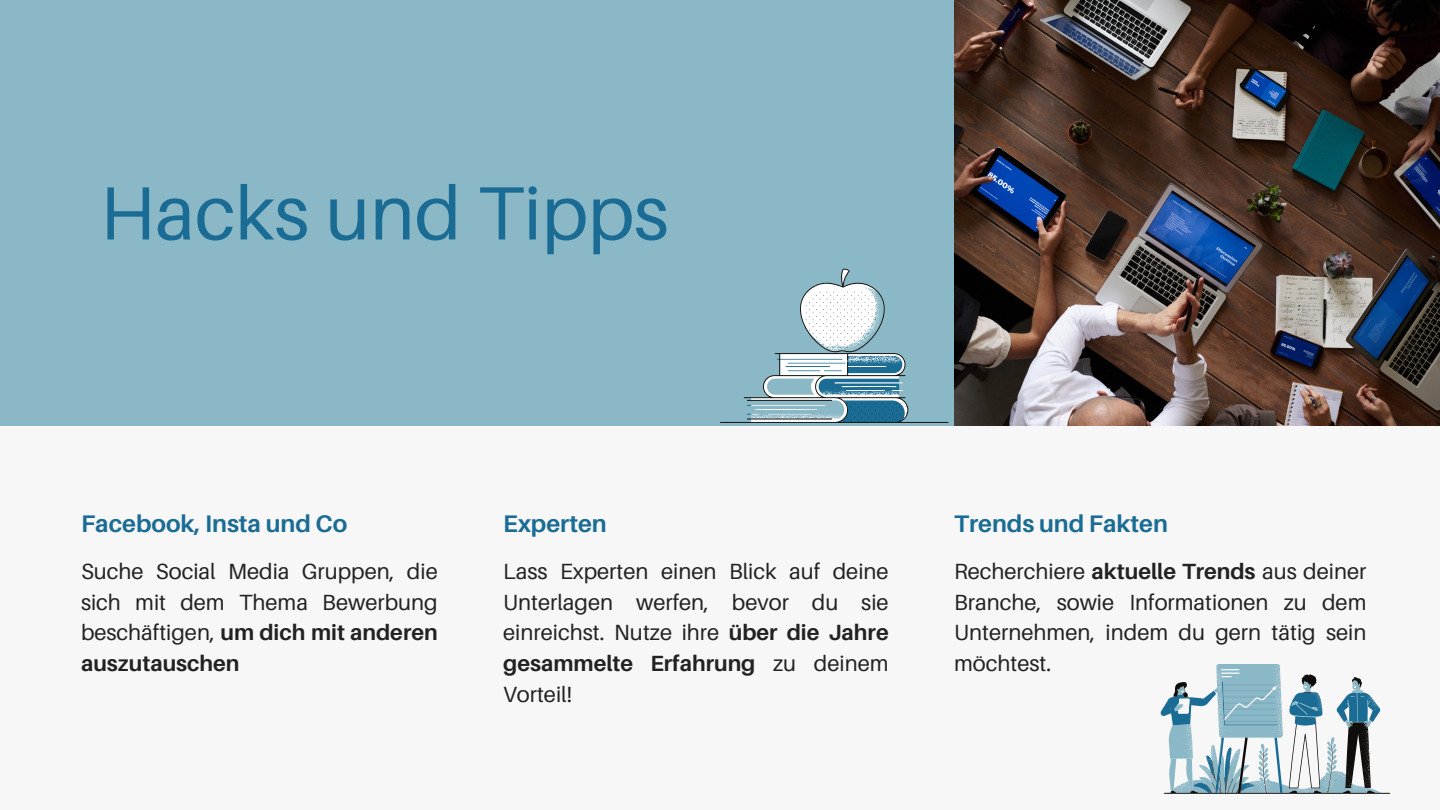
<style>
.page{position:relative;width:1440px;height:810px;background:#f8f7f7}
.page>*{position:absolute;margin:0;border:0;box-sizing:border-box;transform-origin:0 0}
.t1{font:75.5px "Aileron";color:#1a6c95}
.t2{font:700 24px "Aileron";color:#1a6c95}
.t3{font:22px/30.8px "Aileron";color:#222;text-align:justify}
.s1{font-weight:700}
</style>
<div class="page">
<div style="left:0;top:0;width:1440px;height:425px;background:#8bb8c6"></div>
<img style="left:954px;top:0;width:486px;height:425px">
<svg style="left:1161px;top:664px;width:229px;height:130px"></svg>
<svg style="left:720px;top:269px;width:228px;height:154px"></svg>
<h1 class="t1" style="left:100px;top:166px;width:570px">Hacks und Tipps</h1>
<p class="t2" style="left:81px;top:509px;width:268px">Facebook, Insta und Co</p>
<p class="t3" style="left:81px;top:555px;width:358px">Suche Social Media Gruppen, die sich mit dem Thema Bewerbung beschäftigen, <span class="s1">um dich mit anderen auszutauschen</span></p>
<p class="t2" style="left:503px;top:509px;width:105px">Experten</p>
<p class="t3" style="left:503px;top:555px;width:387px">Lass Experten einen Blick auf deine Unterlagen werfen, bevor du sie einreichst. Nutze ihre <span class="s1">über die Jahre gesammelte Erfahrung</span> zu deinem Vorteil!</p>
<p class="t2" style="left:954px;top:509px;width:215px">Trends und Fakten</p>
<p class="t3" style="left:954px;top:555px;width:414px">Recherchiere <span class="s1">aktuelle Trends</span> aus deiner Branche, sowie Informationen zu dem Unternehmen, indem du gern tätig sein möchtest.</p>
</div>
